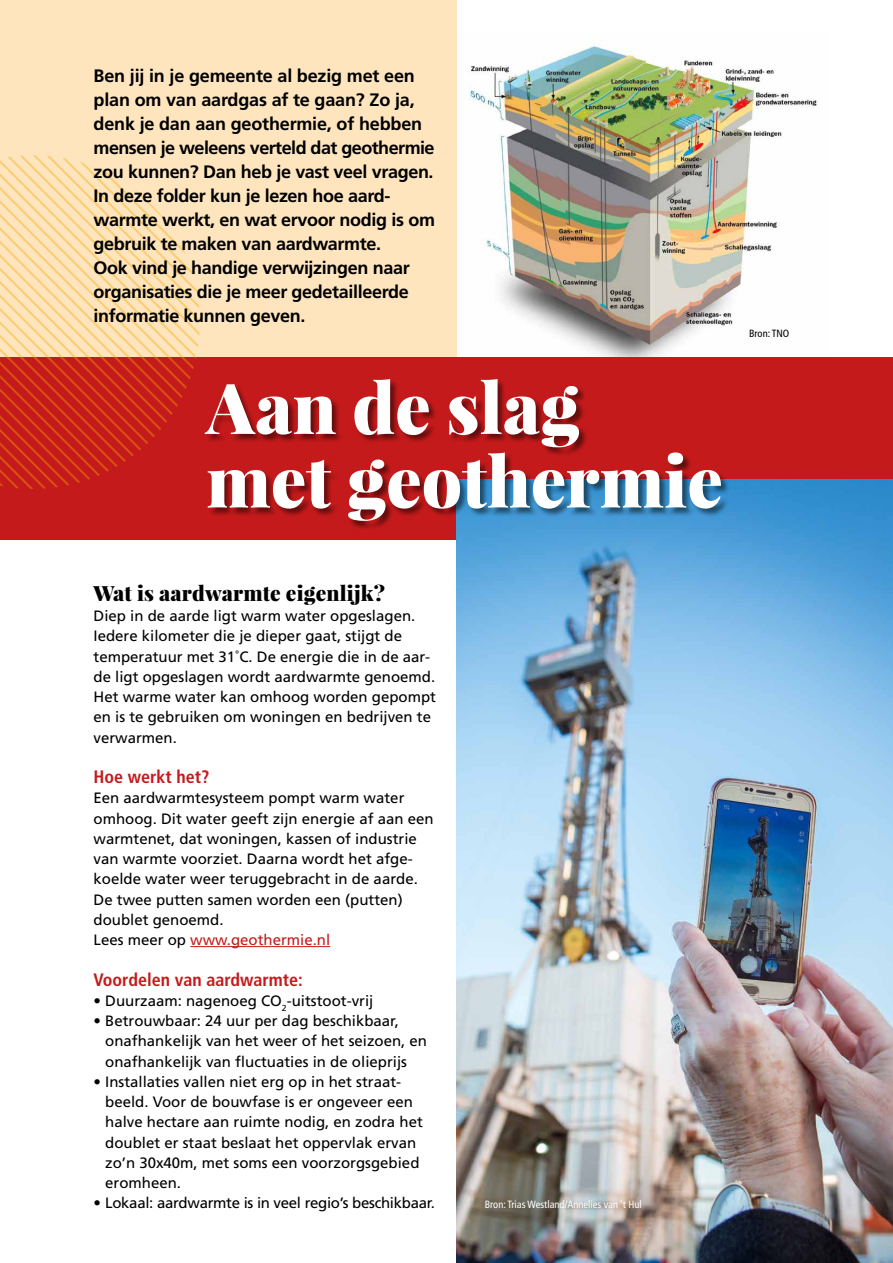
<style>
.page{position:relative;width:893px;height:1263px;background:#fff}
.page>*{position:absolute;margin:0;border:0;box-sizing:border-box;transform-origin:0 0}
.t1{font:900 70.5px/73.5px "Playfair Display";color:#fff}
.t2{font:900 21px "Playfair Display";letter-spacing:.01em;color:#000}
.t3{font:700 18px/24px "Frutiger LT Std";letter-spacing:-.02em;color:#000}
.t4{font:700 condensed 18px "Frutiger LT Std";color:#c51a1b}
.t5{font:15px/20.2px "Frutiger LT Std";color:#000}
.t6{font:15px "Frutiger LT Std";letter-spacing:-.02em;color:#000}
.t7{font:condensed 10.5px "Frutiger LT Std";color:#fff}
.t8{font:condensed 10.5px "Frutiger LT Std";color:#000}
.s1{color:#c51a1b}
</style>
<div class="page">
<img style="left:456px;top:32px;width:374px;height:326px">
<div style="left:0;top:0;width:456px;height:423px;background:#fee5be"></div>
<hr style="left:190px;top:946px;width:140px;height:1px;background:#c51a1b">
<div style="left:0;top:358px;width:893px;height:182px;background:#c51a1b"></div>
<img style="left:456px;top:479px;width:437px;height:784px">
<div style="left:205px;top:379px;width:525px;height:151px;background:#000;opacity:.5"></div>
<svg style="left:0;top:155px;width:200px;height:334px"></svg>
<p class="t3" style="left:94px;top:63px;width:343px">Ben jij in je gemeente al bezig met een plan om van aardgas af te gaan? Zo ja, denk je dan aan geothermie, of hebben mensen je weleens verteld dat geothermie zou kunnen? Dan heb je vast veel vragen.<br>In deze folder kun je lezen hoe aard&shy;warmte werkt, en wat ervoor nodig is om gebruik te maken van aardwarmte.<br>Ook vind je handige verwijzingen naar organisaties die je meer gedetailleerde informatie kunnen geven.</p>
<h1 class="t1" style="left:206px;top:370px;width:518px">Aan de slag<br>met geothermie</h1>
<h2 class="t2" style="left:94px;top:579px;width:293px">Wat is aardwarmte eigenlijk?</h2>
<p class="t5" style="left:94px;top:606px;width:344px">Diep in de aarde ligt warm water opgeslagen.<br>Iedere kilometer die je dieper gaat, stijgt de temperatuur met 31˚C. De energie die in de aar&shy;de ligt opgeslagen wordt aardwarmte genoemd.<br>Het warme water kan omhoog worden gepompt en is te gebruiken om woningen en bedrijven te verwarmen.</p>
<p class="t4" style="left:94px;top:766px;width:118px">Hoe werkt het?</p>
<p class="t5" style="left:94px;top:788px;width:342px">Een aardwarmtesysteem pompt warm water omhoog. Dit water geeft zijn energie af aan een warmtenet, dat woningen, kassen of industrie van warmte voorziet. Daarna wordt het afge&shy;koelde water weer teruggebracht in de aarde.<br>De twee putten samen worden een (putten) doublet genoemd.<br>Lees meer op <span class="s1">www.geothermie.nl</span></p>
<p class="t4" style="left:94px;top:969px;width:211px">Voordelen van aardwarmte:</p>
<p class="t5" style="left:94px;top:990px;width:281px">• Duurzaam: nagenoeg CO<sub>2</sub>-uitstoot-vrij</p>
<p class="t5" style="left:105px;top:1011px;width:323px;text-indent:-12px">• Betrouwbaar: 24 uur per dag beschikbaar, onafhankelijk van het weer of het seizoen, en onafhankelijk van fluctuaties in de olieprijs</p>
<p class="t5" style="left:105px;top:1071px;width:319px;text-indent:-12px">• Installaties vallen niet erg op in het straat&shy;beeld. Voor de bouwfase is er ongeveer een halve hectare aan ruimte nodig, en zodra het doublet er staat beslaat het oppervlak ervan zo’n 30x40m, met soms een voorzorgsgebied eromheen.</p>
<p class="t6" style="left:94px;top:1194px;width:343px">• Lokaal: aardwarmte is in veel regio’s beschikbaar.</p>
<p class="t7" style="left:485px;top:1198px;width:159px">Bron: Trias Westland/Annelies van ‘t Hul</p>
<p class="t8" style="left:749px;top:327px;width:42px">Bron: TNO</p>
</div>
